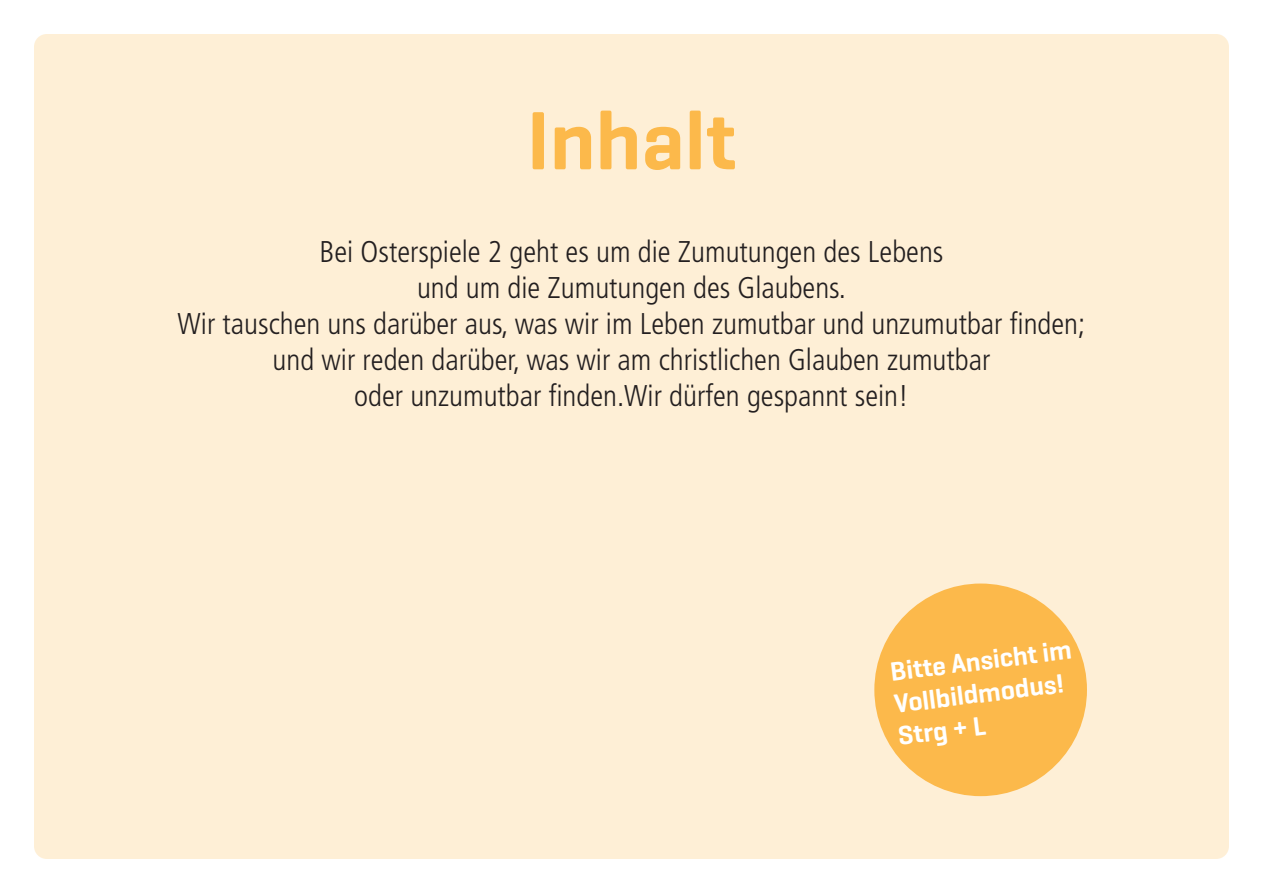
<style>
.page{position:relative;width:1263px;height:893px;background:#fff}
.page>*{position:absolute;margin:0;border:0;box-sizing:border-box;transform-origin:0 0}
.t1{font:600 84px "Geogrotesque";color:#fcb94b}
.t2{font:300 condensed 30px "Frutiger LT Pro";color:#231f20}
.t3{font:600 27px/32.4px "Geogrotesque";color:#fff}
</style>
<div class="page">
<div style="left:34px;top:34px;width:1195px;height:825px;background:#feefd6;border-radius:13px"></div>
<div style="left:874px;top:583px;width:213px;height:213px;background:#fcb94b;border-radius:50%"></div>
<p class="t1" style="left:527px;top:103px;width:211px">Inhalt</p>
<p class="t2" style="left:319px;top:240px;width:625px">Bei Osterspiele 2 geht es um die Zumutungen des Lebens</p>
<p class="t2" style="left:417px;top:276px;width:430px">und um die Zumutungen des Glaubens.</p>
<p class="t2" style="left:178px;top:312px;width:909px">Wir tauschen uns darüber aus, was wir im Leben zumutbar und unzumutbar finden;</p>
<p class="t2" style="left:273px;top:348px;width:719px">und wir reden darüber, was wir am christlichen Glauben zumutbar</p>
<p class="t2" style="left:354px;top:384px;width:556px">oder unzumutbar finden.Wir dürfen gespannt sein!</p>
<p class="t3" style="left:888px;top:657px;width:184px;rotate:-7deg">Bitte Ansicht im<br>Vollbildmodus!</p>
<p class="t3" style="left:896px;top:722px;width:90px;rotate:-7deg">Strg + L</p>
</div>
